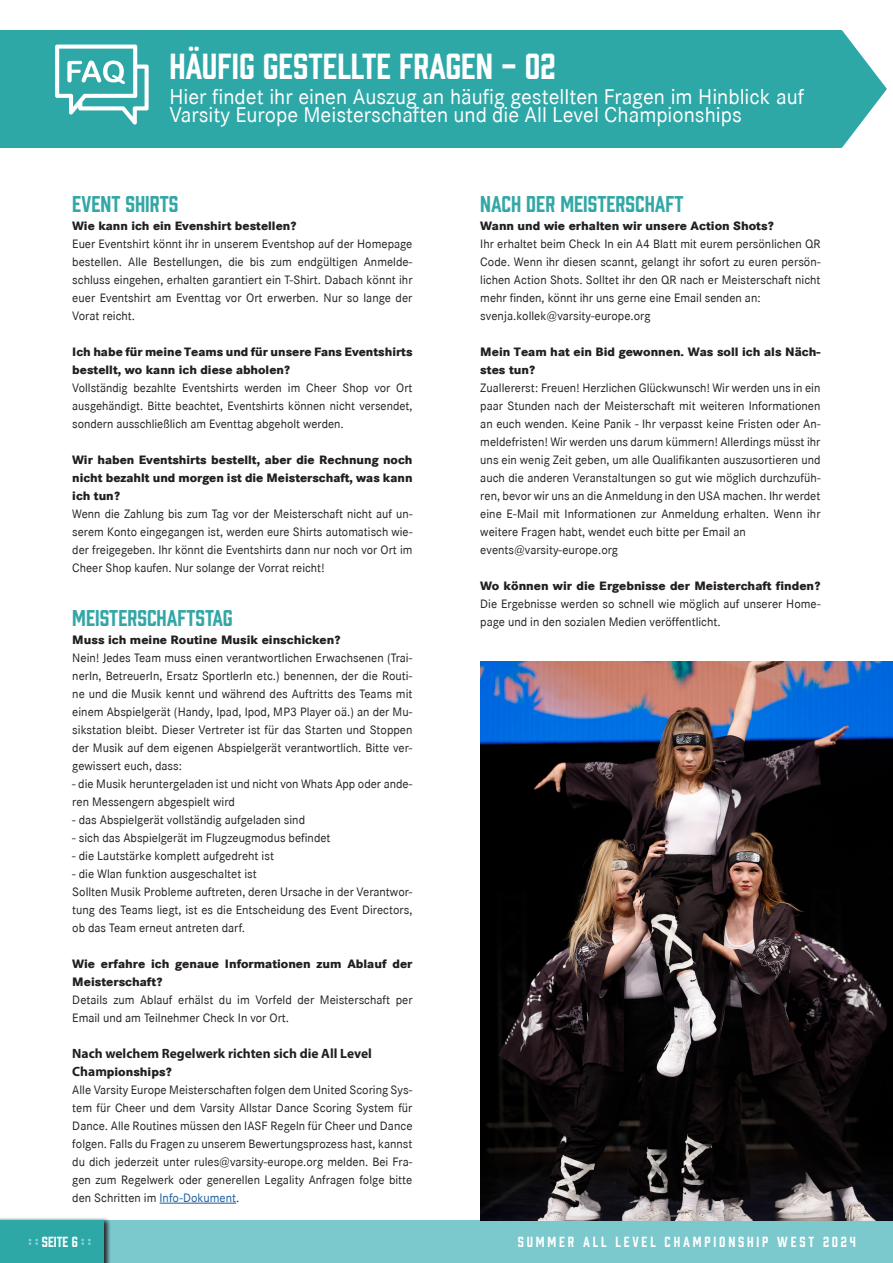
<style>
.page{position:relative;width:893px;height:1263px;background:#fff}
.page>*{position:absolute;margin:0;border:0;box-sizing:border-box;transform-origin:0 0}
.t1{font:33.3px "Prohibition";color:#fff}
.t2{font:21px/18px "Corporate SBQ";color:#fff}
.t3{font:21px "Prohibition";color:#33a6a6}
.t4{font:21px "Prohibition";color:#32a8a6}
.t5{font:13.5px "Prohibition";letter-spacing:.21em;color:#fff}
.t6{font:700 13.5px "Myriad Pro";color:#231f20}
.t7{font:12px/18px "Corporate SBQ";color:#231f20;text-align:justify}
.t8{font:800 12px/18px "Corporate SBQ";color:#231f20}
.s1{font-family:"Myriad Pro";font-weight:700;font-size:13.5px}
.s2{color:#175d9e}
.s3{color:#8ad2f1}
.s4{font-weight:800}
</style>
<div class="page">
<div style="left:0;top:1220px;width:893px;height:43px;background:#7bc8cd"></div>
<hr style="left:160px;top:1203px;width:76px;height:1px;background:#175d9e">
<svg style="left:840px;top:30px;width:47px;height:118px"></svg>
<div style="left:0;top:30px;width:840px;height:118px;background:#2ea8a7"></div>
<img style="left:480px;top:661px;width:413px;height:559px">
<svg style="left:55px;top:45px;width:94px;height:80px"></svg>
<div style="left:0;top:1217px;width:111px;height:46px;background:#231f20;opacity:.75"></div>
<div style="left:0;top:1220px;width:104px;height:43px;background:#2ea8a7"></div>
<p class="t1" style="left:169px;top:43px;width:388px">HÄUFIG GESTELLTE FRAGEN - 02</p>
<p class="t2" style="left:169px;top:88px;width:636px">Hier findet ihr einen Auszug an häufig gestellten Fragen im Hinblick auf<br>Varsity Europe Meisterschaften und die All Level Championships</p>
<p class="t3" style="left:72px;top:190px;width:107px">EVENT SHIRTS</p>
<p class="t8" style="left:72px;top:217px;width:226px">Wie kann ich ein Evenshirt bestellen?</p>
<p class="t7" style="left:72px;top:235px;width:342px">Euer Eventshirt könnt ihr in unserem Eventshop auf der Homepage bestellen. Alle Bestellungen, die bis zum endgültigen Anmelde&shy;schluss eingehen, erhalten garantiert ein T-Shirt. Dabach könnt ihr euer Eventshirt am Eventtag vor Ort erwerben. Nur so lange der Vorat reicht.</p>
<p class="t8" style="left:72px;top:343px;width:342px">Ich habe für meine Teams und für unsere Fans Eventshirts bestellt, wo kann ich diese abholen?</p>
<p class="t7" style="left:72px;top:379px;width:342px">Vollständig bezahlte Eventshirts werden im Cheer Shop vor Ort ausgehändigt. Bitte beachtet, Eventshirts können nicht versendet, sondern ausschließlich am Eventtag abgeholt werden.</p>
<p class="t8" style="left:72px;top:451px;width:342px;text-align:justify">Wir haben Eventshirts bestellt, aber die Rechnung noch nicht bezahlt und morgen ist die Meisterschaft, was kann ich tun?</p>
<p class="t7" style="left:72px;top:505px;width:342px">Wenn die Zahlung bis zum Tag vor der Meisterschaft nicht auf un&shy;serem Konto eingegangen ist, werden eure Shirts automatisch wie&shy;der freigegeben. Ihr könnt die Eventshirts dann nur noch vor Ort im Cheer Shop kaufen. Nur solange der Vorrat reicht!</p>
<p class="t3" style="left:72px;top:604px;width:162px">MEISTERSCHAFTSTAG</p>
<p class="t8" style="left:72px;top:631px;width:270px">Muss ich meine Routine Musik einschicken?</p>
<p class="t7" style="left:72px;top:649px;width:342px">Nein! Jedes Team muss einen verantwortlichen Erwachsenen (Trai&shy;nerIn, BetreuerIn, Ersatz SportlerIn etc.) benennen, der die Routi&shy;ne und die Musik kennt und während des Auftritts des Teams mit einem Abspielgerät (Handy, Ipad, Ipod, MP3 Player oä.) an der Mu&shy;sikstation bleibt. Dieser Vertreter ist für das Starten und Stoppen der Musik auf dem eigenen Abspielgerät verantwortlich. Bitte ver&shy;gewissert euch, dass:</p>
<p class="t7" style="left:72px;top:775px;width:342px">- die Musik heruntergeladen ist und nicht von Whats App oder ande&shy;ren Messengern abgespielt wird</p>
<p class="t7" style="left:72px;top:811px;width:234px">- das Abspielgerät vollständig aufgeladen sind</p>
<p class="t7" style="left:72px;top:829px;width:260px">- sich das Abspielgerät im Flugzeugmodus befindet</p>
<p class="t7" style="left:72px;top:847px;width:203px">- die Lautstärke komplett aufgedreht ist</p>
<p class="t7" style="left:72px;top:865px;width:186px">- die Wlan funktion ausgeschaltet ist</p>
<p class="t7" style="left:72px;top:883px;width:342px">Sollten Musik Probleme auftreten, deren Ursache in der Verantwor&shy;tung des Teams liegt, ist es die Entscheidung des Event Directors, ob das Team erneut antreten darf.</p>
<p class="t8" style="left:72px;top:955px;width:342px">Wie erfahre ich genaue Informationen zum Ablauf der<br>Meisterschaft?</p>
<p class="t7" style="left:72px;top:991px;width:342px">Details zum Ablauf erhälst du im Vorfeld der Meisterschaft per<br>Email und am Teilnehmer Check In vor Ort.</p>
<p class="t6" style="left:72px;top:1045px;width:301px">Nach welchem Regelwerk richten sich die All Level</p>
<p class="t8" style="left:72px;top:1063px;width:101px"><span class="s1">Cham</span>pionships?</p>
<p class="t7" style="left:72px;top:1081px;width:342px">Alle Varsity Europe Meisterschaften folgen dem United Scoring Sys&shy;tem für Cheer und dem Varsity Allstar Dance Scoring System für Dance. Alle Routines müssen den IASF Regeln für Cheer und Dance folgen. Falls du Fragen zu unserem Bewertungsprozess hast, kannst du dich jederzeit unter rules@varsity-europe.org melden. Bei Fra&shy;gen zum Regelwerk oder generellen Legality Anfragen folge bitte den Schritten im <span class="s2">Info-Dokument</span>.</p>
<p class="t5" style="left:29px;top:1232px;width:64px"><span class="s3">: :</span> SEITE 6 <span class="s3">: :</span></p>
<p class="t4" style="left:480px;top:190px;width:205px">NACH DER MEISTERSCHAFT</p>
<p class="t8" style="left:480px;top:217px;width:295px">Wann und wie erhalten wir unsere Action Shots?</p>
<p class="t7" style="left:480px;top:235px;width:342px">Ihr erhaltet beim Check In ein A4 Blatt mit eurem persönlichen QR Code. Wenn ihr diesen scannt, gelangt ihr sofort zu euren persön&shy;lichen Action Shots. Solltet ihr den QR nach er Meisterschaft nicht mehr finden, könnt ihr uns gerne eine Email senden an:</p>
<p class="t7" style="left:480px;top:307px;width:172px">svenja.kollek@varsity-europe.org</p>
<p class="t8" style="left:480px;top:343px;width:342px">Mein Team hat ein Bid gewonnen. Was soll ich als Näch&shy;stes tun?</p>
<p class="t7" style="left:480px;top:379px;width:342px">Zuallererst: Freuen! Herzlichen Glückwunsch! Wir werden uns in ein paar Stunden nach der Meisterschaft mit weiteren Informationen an euch wenden. Keine Panik - Ihr verpasst keine Fristen oder An&shy;meldefristen! Wir werden uns darum kümmern! Allerdings müsst ihr uns ein wenig Zeit geben, um alle Qualifikanten auszusortieren und auch die anderen Veranstaltungen so gut wie möglich durchzufüh&shy;ren, bevor wir uns an die Anmeldung in den USA machen. Ihr werdet eine E-Mail mit Informationen zur Anmeldung erhalten. Wenn ihr weitere Fragen habt, wendet euch bitte per Email an</p>
<p class="t7" style="left:480px;top:541px;width:139px">events@varsity-europe.org</p>
<p class="t7" style="left:480px;top:577px;width:342px"><span class="s4">Wo können wir die Ergebnisse der Meisterchaft finden?<br></span>Die Ergebnisse werden so schnell wie möglich auf unserer Home&shy;page und in den sozialen Medien veröffentlicht.</p>
<p class="t5" style="left:518px;top:1232px;width:340px">SUMMER ALL LEVEL CHAMPIONSHIP WEST 2024</p>
</div>
